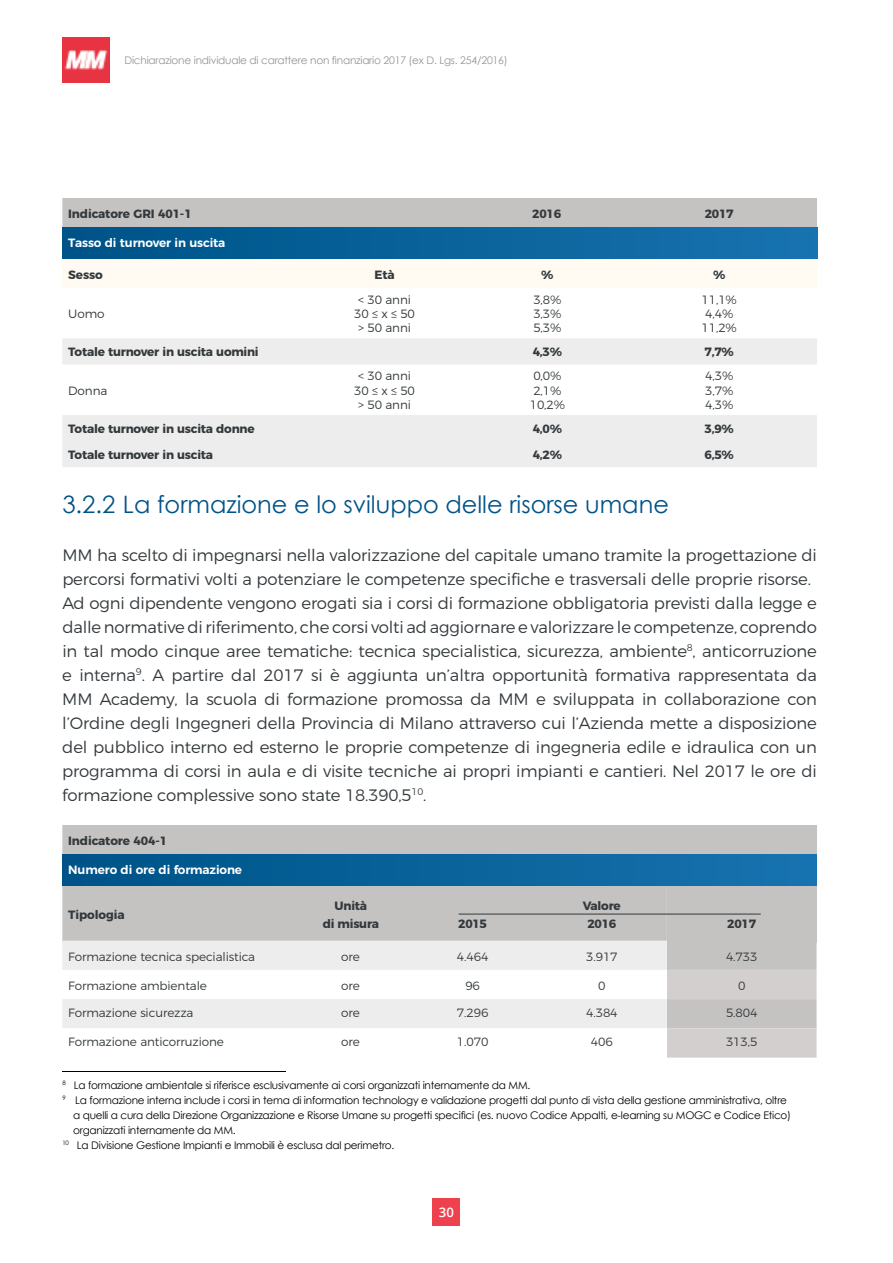
<style>
.page{position:relative;width:893px;height:1263px;background:#fff}
.page>*{position:absolute;margin:0;border:0;box-sizing:border-box;transform-origin:0 0}
.t1{font:24px "Century Gothic";color:#005288}
.t2{font:300 16.5px/24px "Montserrat";letter-spacing:-.01em;color:#33393c}
.t3{font:600 13.2px "Open Sans";color:#fff}
.t4{font:300 12px/14.4px "Montserrat";letter-spacing:-.01em;color:#33393c;text-align:center}
.t5{font:700 12px/18px "Montserrat";letter-spacing:-.02em;color:#33393c;text-align:center}
.t6{font:600 12px "Montserrat";letter-spacing:-.01em;color:#fff}
.t7{font:10.5px "Century Gothic";letter-spacing:-.02em;color:#000}
.t8{font:10.5px "Century Gothic";letter-spacing:-.02em;color:#939598}
</style>
<div class="page">
<div style="left:433px;top:1198px;width:27px;height:27px;background:#ef404d"></div>
<img style="left:62px;top:38px;width:48px;height:45px">
<div style="left:62px;top:258px;width:755px;height:29px;background:#fffbf2"></div>
<svg style="left:62px;top:338px;width:755px;height:129px;fill:#eeeded"></svg>
<div style="left:62px;top:198px;width:755px;height:29px;background:#c5c2c2"></div>
<div style="left:62px;top:825px;width:755px;height:29px;background:#c5c2c2"></div>
<div style="left:62px;top:227px;width:755px;height:31px;background:linear-gradient(to right,#005287,#1873af)"></div>
<div style="left:62px;top:854px;width:755px;height:31px;background:linear-gradient(to right,#005287,#1873af)"></div>
<svg style="left:62px;top:886px;width:755px;height:171px"></svg>
<hr style="left:62px;top:1071px;width:224px;height:1px;background:#000">
<p class="t8" style="left:124px;top:53px;width:385px">Dichiarazione individuale di carattere non finanziario 2017 (ex D. Lgs. 254/2016)</p>
<p class="t5" style="left:68px;top:204px;width:125px">Indicatore GRI 401-1</p>
<p class="t5" style="left:532px;top:204px;width:30px">2016</p>
<p class="t5" style="left:705px;top:204px;width:30px">2017</p>
<p class="t6" style="left:68px;top:233px;width:159px">Tasso di turnover in uscita</p>
<p class="t5" style="left:68px;top:264px;width:36px">Sesso</p>
<p class="t5" style="left:374px;top:264px;width:22px">Età</p>
<p class="t5" style="left:541px;top:264px;width:14px">%</p>
<p class="t5" style="left:713px;top:264px;width:14px">%</p>
<p class="t4" style="left:68px;top:306px;width:38px">Uomo</p>
<p class="t4" style="left:354px;top:291px;width:62px">&lt; 30 anni<br>30 ≤ x ≤ 50 &gt; 50 anni</p>
<p class="t4" style="left:533px;top:291px;width:30px;text-align:justify">3,8% 3,3% 5,3%</p>
<p class="t4" style="left:701px;top:291px;width:37px">11,1%<br>4,4%<br>11,2%</p>
<p class="t5" style="left:68px;top:342px;width:192px">Totale turnover in uscita uomini</p>
<p class="t5" style="left:533px;top:342px;width:31px">4,3%</p>
<p class="t5" style="left:705px;top:342px;width:31px">7,7%</p>
<p class="t4" style="left:68px;top:382px;width:41px">Donna</p>
<p class="t4" style="left:354px;top:368px;width:62px">&lt; 30 anni<br>30 ≤ x ≤ 50 &gt; 50 anni</p>
<p class="t4" style="left:530px;top:368px;width:37px">0,0%<br>2,1%<br>10,2%</p>
<p class="t4" style="left:705px;top:368px;width:30px;text-align:justify">4,3% 3,7% 4,3%</p>
<p class="t5" style="left:68px;top:418px;width:188px">Totale turnover in uscita donne</p>
<p class="t5" style="left:533px;top:418px;width:31px">4,0%</p>
<p class="t5" style="left:705px;top:418px;width:31px">3,9%</p>
<p class="t5" style="left:68px;top:444px;width:146px">Totale turnover in uscita</p>
<p class="t5" style="left:533px;top:444px;width:31px">4,2%</p>
<p class="t5" style="left:705px;top:444px;width:31px">6,5%</p>
<h1 class="t1" style="left:62px;top:487px;width:608px">3.2.2 La formazione e lo sviluppo delle risorse umane</h1>
<p class="t2" style="left:62px;top:542px;width:756px">MM ha scelto di impegnarsi nella valorizzazione del capitale umano tramite la progettazione di percorsi formativi volti a potenziare le competenze specifiche e trasversali delle proprie risorse.<br>Ad ogni dipendente vengono erogati sia i corsi di formazione obbligatoria previsti dalla legge e dalle normative di riferimento, che corsi volti ad aggiornare e valorizzare le competenze, coprendo in tal modo cinque aree tematiche: tecnica specialistica, sicurezza, ambiente<sup>8</sup>, anticorruzione e interna<sup>9</sup>. A partire dal 2017 si è aggiunta un’altra opportunità formativa rappresentata da MM Academy, la scuola di formazione promossa da MM e sviluppata in collaborazione con l’Ordine degli Ingegneri della Provincia di Milano attraverso cui l’Azienda mette a disposizione del pubblico interno ed esterno le proprie competenze di ingegneria edile e idraulica con un programma di corsi in aula e di visite tecniche ai propri impianti e cantieri. Nel 2017 le ore di formazione complessive sono state 18.390,5<sup>10</sup>.</p>
<p class="t5" style="left:68px;top:831px;width:100px">Indicatore 404-1</p>
<p class="t6" style="left:68px;top:860px;width:175px">Numero di ore di formazione</p>
<p class="t5" style="left:68px;top:904px;width:58px">Tipologia</p>
<p class="t5" style="left:323px;top:896px;width:58px">Unità<br>di misura</p>
<p class="t5" style="left:458px;top:914px;width:30px">2015</p>
<p class="t5" style="left:583px;top:896px;width:40px">Valore<br>2016</p>
<p class="t5" style="left:727px;top:914px;width:30px">2017</p>
<p class="t4" style="left:68px;top:948px;width:188px">Formazione tecnica specialistica</p>
<p class="t4" style="left:341px;top:948px;width:20px">ore</p>
<p class="t4" style="left:457px;top:948px;width:33px">4.464</p>
<p class="t4" style="left:586px;top:948px;width:33px">3.917</p>
<p class="t4" style="left:726px;top:948px;width:33px">4.733</p>
<p class="t4" style="left:68px;top:977px;width:140px">Formazione ambientale</p>
<p class="t4" style="left:341px;top:977px;width:20px">ore</p>
<p class="t4" style="left:465px;top:977px;width:16px">96</p>
<p class="t4" style="left:598px;top:977px;width:9px">0</p>
<p class="t4" style="left:738px;top:977px;width:9px">0</p>
<p class="t4" style="left:68px;top:1004px;width:127px">Formazione sicurezza</p>
<p class="t4" style="left:341px;top:1004px;width:20px">ore</p>
<p class="t4" style="left:457px;top:1004px;width:33px">7.296</p>
<p class="t4" style="left:586px;top:1004px;width:33px">4.384</p>
<p class="t4" style="left:726px;top:1004px;width:33px">5.804</p>
<p class="t4" style="left:68px;top:1033px;width:157px">Formazione anticorruzione</p>
<p class="t4" style="left:341px;top:1033px;width:20px">ore</p>
<p class="t4" style="left:457px;top:1033px;width:33px">1.070</p>
<p class="t4" style="left:591px;top:1033px;width:23px">406</p>
<p class="t4" style="left:726px;top:1033px;width:33px">313,5</p>
<p class="t7" style="left:62px;top:1078px;width:470px"><sup>8</sup> La formazione ambientale si riferisce esclusivamente ai corsi organizzati internamente da MM.</p>
<p class="t7" style="left:62px;top:1093px;width:726px"><sup>9</sup> La formazione interna include i corsi in tema di information technology e validazione progetti dal punto di vista della gestione amministrativa, oltre</p>
<p class="t7" style="left:73px;top:1108px;width:719px">a quelli a cura della Direzione Organizzazione e Risorse Umane su progetti specifici (es. nuovo Codice Appalti, e-learning su MOGC e Codice Etico)</p>
<p class="t7" style="left:73px;top:1123px;width:164px">organizzati internamente da MM.</p>
<p class="t7" style="left:62px;top:1138px;width:334px"><sup>10</sup> La Divisione Gestione Impianti e Immobili è esclusa dal perimetro.</p>
<p class="t3" style="left:439px;top:1203px;width:17px">30</p>
</div>
